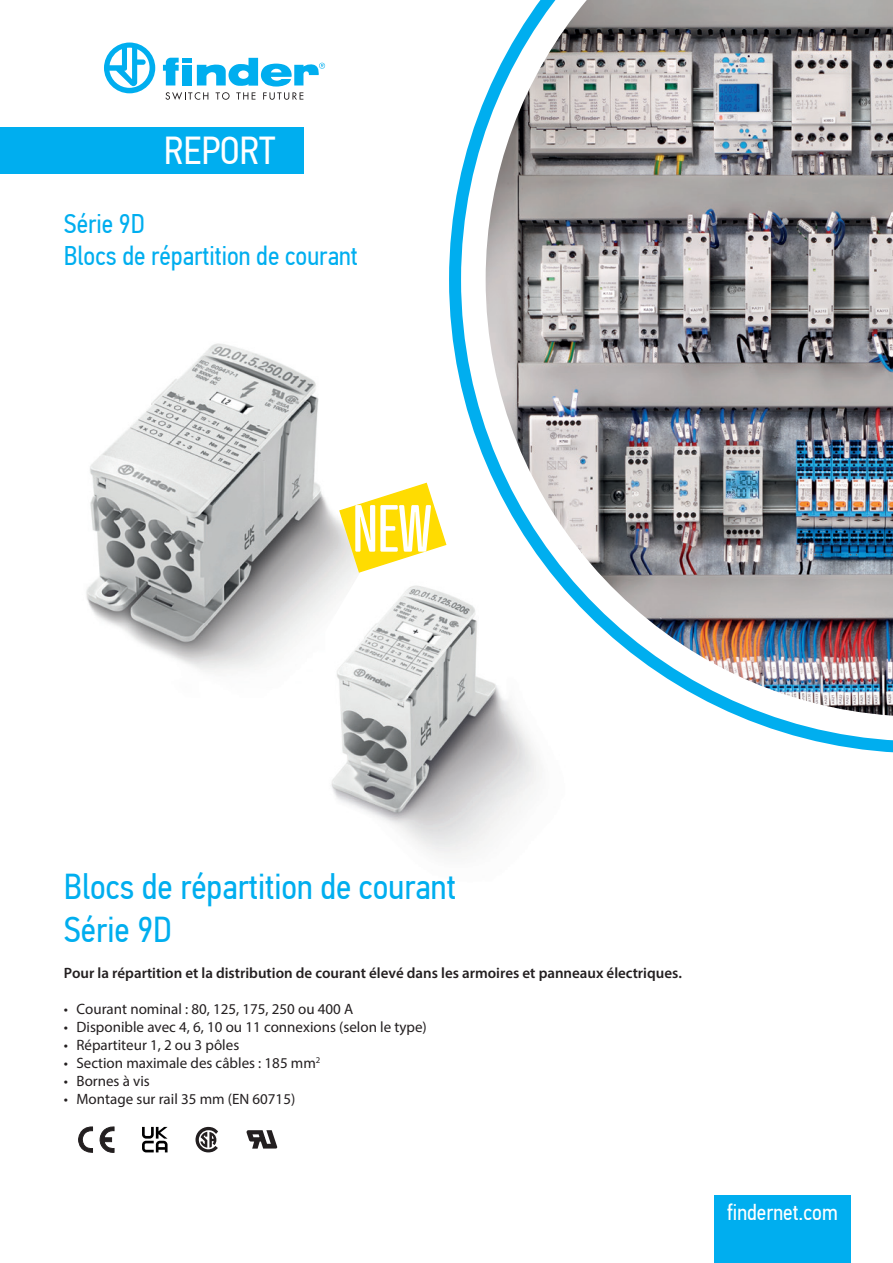
<style>
.page{position:relative;width:893px;height:1263px;background:#fff}
.page>*{position:absolute;margin:0;border:0;box-sizing:border-box;transform-origin:0 0}
.t1{font:39px "PF Din Text Cond Pro";color:#fff}
.t2{font:36px "PF Din Text Cond Pro";color:#00aeef}
.t3{font:27px "PF Din Text Cond Pro";color:#00aeef}
.t4{font:22.5px "PF Din Text Cond Pro";color:#fff}
.t5{font:15px "Myriad Pro";color:#231f20}
.t6{font:600 15px "Myriad Pro";color:#231f20}
</style>
<div class="page">
<img style="left:86px;top:343px;width:242px;height:330px">
<img style="left:325px;top:506px;width:214px;height:349px">
<svg style="left:449px;top:96px;width:444px;height:657px"></svg>
<img style="left:486px;top:0;width:407px;height:716px">
<svg style="left:104px;top:43px;width:51px;height:50px"></svg>
<svg style="left:163px;top:58px;width:162px;height:42px"></svg>
<div style="left:714px;top:1195px;width:136px;height:68px;background:#00aeef"></div>
<div style="left:0;top:128px;width:304px;height:46px;background:#00aeef"></div>
<svg style="left:79px;top:1127px;width:35px;height:25px"></svg>
<svg style="left:142px;top:1127px;width:26px;height:25px"></svg>
<svg style="left:195px;top:1127px;width:23px;height:25px"></svg>
<svg style="left:338px;top:482px;width:109px;height:92px"></svg>
<svg style="left:246px;top:1130px;width:31px;height:18px"></svg>
<p class="t1" style="left:164px;top:128px;width:113px">REPORT</p>
<p class="t3" style="left:64px;top:208px;width:83px">Série 9D</p>
<p class="t3" style="left:64px;top:240px;width:296px">Blocs de répartition de courant</p>
<p class="t2" style="left:64px;top:865px;width:394px">Blocs de répartition de courant</p>
<p class="t2" style="left:64px;top:908px;width:110px">Série 9D</p>
<p class="t6" style="left:64px;top:963px;width:620px">Pour la répartition et la distribution de courant élevé dans les armoires et panneaux électriques.</p>
<p class="t5" style="left:64px;top:1000px;width:291px">• Courant nominal : 80, 125, 175, 250 ou 400 A</p>
<p class="t5" style="left:64px;top:1018px;width:365px">• Disponible avec 4, 6, 10 ou 11 connexions (selon le type)</p>
<p class="t5" style="left:64px;top:1036px;width:177px">• Répartiteur 1, 2 ou 3 pôles</p>
<p class="t5" style="left:64px;top:1054px;width:258px">• Section maximale des câbles : 185 mm<sup>2</sup></p>
<p class="t5" style="left:64px;top:1072px;width:88px">• Bornes à vis</p>
<p class="t5" style="left:64px;top:1090px;width:233px">• Montage sur rail 35 mm (EN 60715)</p>
<p class="t4" style="left:727px;top:1199px;width:112px">findernet.com</p>
</div>
